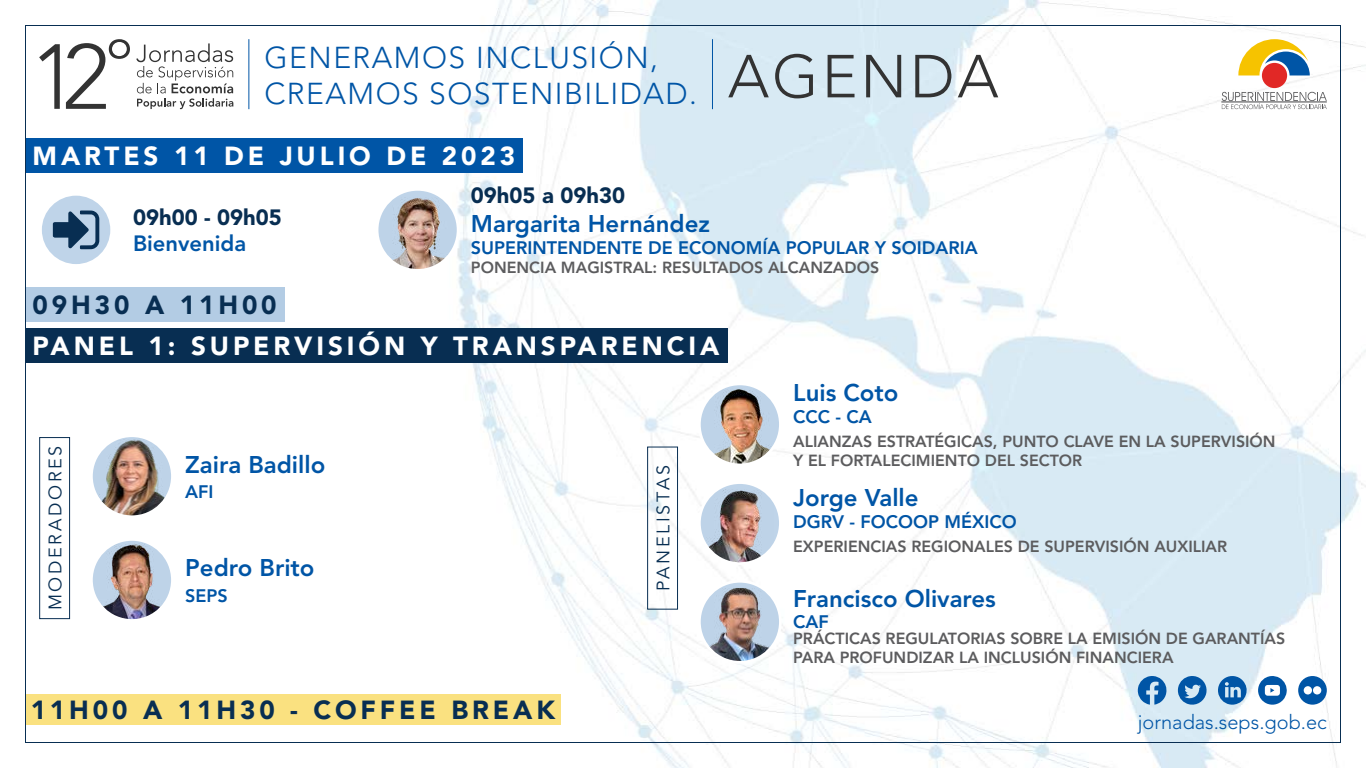
<style>
.page{position:relative;width:1366px;height:768px;background:#fff}
.page>*{position:absolute;margin:0;border:0;box-sizing:border-box;transform-origin:0 0}
.t1{font:300 60px "Avenir LT Std";letter-spacing:.05em;color:#333}
.t2{font:300 30px/36px "Avenir LT Std";letter-spacing:.05em;color:#0055a6}
.t3{font:900 26px "Avenir LT Std";letter-spacing:.15em;color:#fff}
.t4{font:900 26px "Avenir LT Std";letter-spacing:.15em;color:#082e52}
.t5{font:800 24px "Avenir LT Std";color:#0055a6}
.t6{font:900 22px "Avenir LT Std";color:#082e52}
.t7{font:800 22px "Avenir LT Std";color:#0055a6}
.t8{font:300 20px "Avenir LT Std";color:#0055a6}
.t9{font:800 18px "Avenir LT Std";color:#0055a6}
.t10{font:18px "Avenir LT Std";letter-spacing:.15em;color:#082e52}
.t11{font:800 16px/19.2px "Avenir LT Std";color:#5c5c5e}
</style>
<div class="page">
<img style="left:39px;top:0;width:1327px;height:768px">
<svg style="left:1138px;top:676px;width:29px;height:29px"></svg>
<svg style="left:1298px;top:676px;width:29px;height:29px"></svg>
<svg style="left:1218px;top:675px;width:30px;height:30px"></svg>
<svg style="left:1178px;top:676px;width:30px;height:30px"></svg>
<svg style="left:1258px;top:676px;width:29px;height:29px"></svg>
<svg style="left:136px;top:43px;width:97px;height:66px"></svg>
<svg style="left:39px;top:44px;width:21px;height:65px"></svg>
<svg style="left:66px;top:39px;width:64px;height:70px"></svg>
<svg style="left:1222px;top:92px;width:105px;height:17px"></svg>
<hr style="left:1221px;top:101px;width:106px;height:2px;background:#5c5c5e">
<svg style="left:1238px;top:39px;width:72px;height:37px"></svg>
<div style="left:1262px;top:63px;width:25px;height:25px;background:#e12826;border-radius:50%"></div>
<hr style="left:248px;top:39px;width:1px;height:70px;background:#0055a6">
<hr style="left:712px;top:39px;width:1px;height:70px;background:#0055a6">
<svg style="left:377px;top:189px;width:81px;height:81px"></svg>
<img style="left:377px;top:197px;width:81px;height:73px">
<div style="left:376px;top:188px;width:83px;height:84px;border:3px solid #fff;border-radius:50%"></div>
<div style="left:41px;top:194px;width:71px;height:71px;background:#bfd4e9;border-radius:50%"></div>
<div style="left:39px;top:193px;width:74px;height:74px;border:3px solid #fff;border-radius:50%"></div>
<svg style="left:53px;top:211px;width:46px;height:38px"></svg>
<div style="left:25px;top:138px;width:498px;height:35px;background:#0055a6"></div>
<img style="left:699px;top:388px;width:81px;height:77px">
<div style="left:698px;top:383px;width:84px;height:83px;border:3px solid #fff;border-radius:50%"></div>
<svg style="left:699px;top:483px;width:81px;height:81px"></svg>
<img style="left:699px;top:489px;width:76px;height:75px">
<div style="left:698px;top:481px;width:84px;height:84px;border:3px solid #fff;border-radius:50%"></div>
<svg style="left:699px;top:581px;width:81px;height:81px"></svg>
<img style="left:699px;top:588px;width:81px;height:74px">
<div style="left:698px;top:580px;width:84px;height:84px;border:3px solid #fff;border-radius:50%"></div>
<img style="left:91px;top:438px;width:81px;height:79px">
<div style="left:90px;top:434px;width:84px;height:84px;border:3px solid #fff;border-radius:50%"></div>
<img style="left:91px;top:543px;width:81px;height:77px">
<div style="left:90px;top:538px;width:84px;height:84px;border:3px solid #fff;border-radius:50%"></div>
<div style="left:25px;top:328px;width:702px;height:35px;background:#082e52"></div>
<div style="left:39px;top:437px;width:31px;height:182px;border:1px solid #082e52"></div>
<div style="left:647px;top:447px;width:31px;height:163px;border:1px solid #082e52"></div>
<div style="left:25px;top:287px;width:259px;height:35px;background:#b3cce4"></div>
<div style="left:25px;top:694px;width:536px;height:31px;background:#fae180"></div>
<h2 class="t2" style="left:264px;top:39px;width:434px">GENERAMOS INCLUSIÓN,<br>CREAMOS SOSTENIBILIDAD.</h2>
<h3 class="t3" style="left:33px;top:141px;width:484px">MARTES 11 DE JULIO DE 2023</h3>
<h1 class="t1" style="left:728px;top:41px;width:272px">AGENDA</h1>
<h3 class="t6" style="left:133px;top:204px;width:150px">09h00 - 09h05</h3>
<h3 class="t7" style="left:133px;top:231px;width:115px">Bienvenida</h3>
<h3 class="t4" style="left:33px;top:289px;width:246px">09H30 A 11H00</h3>
<h3 class="t6" style="left:471px;top:182px;width:156px">09h05 a 09h30</h3>
<h3 class="t5" style="left:471px;top:210px;width:241px">Margarita Hernández</h3>
<p class="t9" style="left:471px;top:237px;width:508px">SUPERINTENDENTE DE ECONOMÍA POPULAR Y SOIDARIA</p>
<p class="t11" style="left:471px;top:258px;width:410px">PONENCIA MAGISTRAL: RESULTADOS ALCANZADOS</p>
<h3 class="t3" style="left:33px;top:330px;width:688px">PANEL 1: SUPERVISIÓN Y TRANSPARENCIA</h3>
<p class="t10" style="left:45px;top:610px;width:166px;rotate:-90deg">MODERADORES</p>
<h3 class="t5" style="left:185px;top:450px;width:142px">Zaira Badillo</h3>
<p class="t9" style="left:185px;top:481px;width:30px">AFI</p>
<h3 class="t5" style="left:185px;top:554px;width:131px">Pedro Brito</h3>
<p class="t9" style="left:185px;top:585px;width:44px">SEPS</p>
<h3 class="t4" style="left:31px;top:694px;width:526px">11H00 A 11H30 - COFFEE BREAK</h3>
<p class="t10" style="left:653px;top:591px;width:127px;rotate:-90deg">PANELISTAS</p>
<h3 class="t5" style="left:793px;top:378px;width:107px">Luis Coto</h3>
<p class="t9" style="left:793px;top:406px;width:80px">CCC - CA</p>
<p class="t11" style="left:793px;top:432px;width:484px">ALIANZAS ESTRATÉGICAS, PUNTO CLAVE EN LA SUPERVISIÓN<br>Y EL FORTALECIMIENTO DEL SECTOR</p>
<h3 class="t5" style="left:793px;top:484px;width:127px">Jorge Valle</h3>
<p class="t9" style="left:793px;top:511px;width:225px">DGRV - FOCOOP MÉXICO</p>
<p class="t11" style="left:793px;top:537px;width:436px">EXPERIENCIAS REGIONALES DE SUPERVISIÓN AUXILIAR</p>
<h3 class="t5" style="left:793px;top:584px;width:204px">Francisco Olivares</h3>
<p class="t9" style="left:793px;top:611px;width:37px">CAF</p>
<p class="t11" style="left:793px;top:629px;width:494px">PRÁCTICAS REGULATORIAS SOBRE LA EMISIÓN DE GARANTÍAS<br>PARA PROFUNDIZAR LA INCLUSIÓN FINANCIERA</p>
<p class="t8" style="left:1138px;top:710px;width:190px">jornadas.seps.gob.ec</p>
</div>
